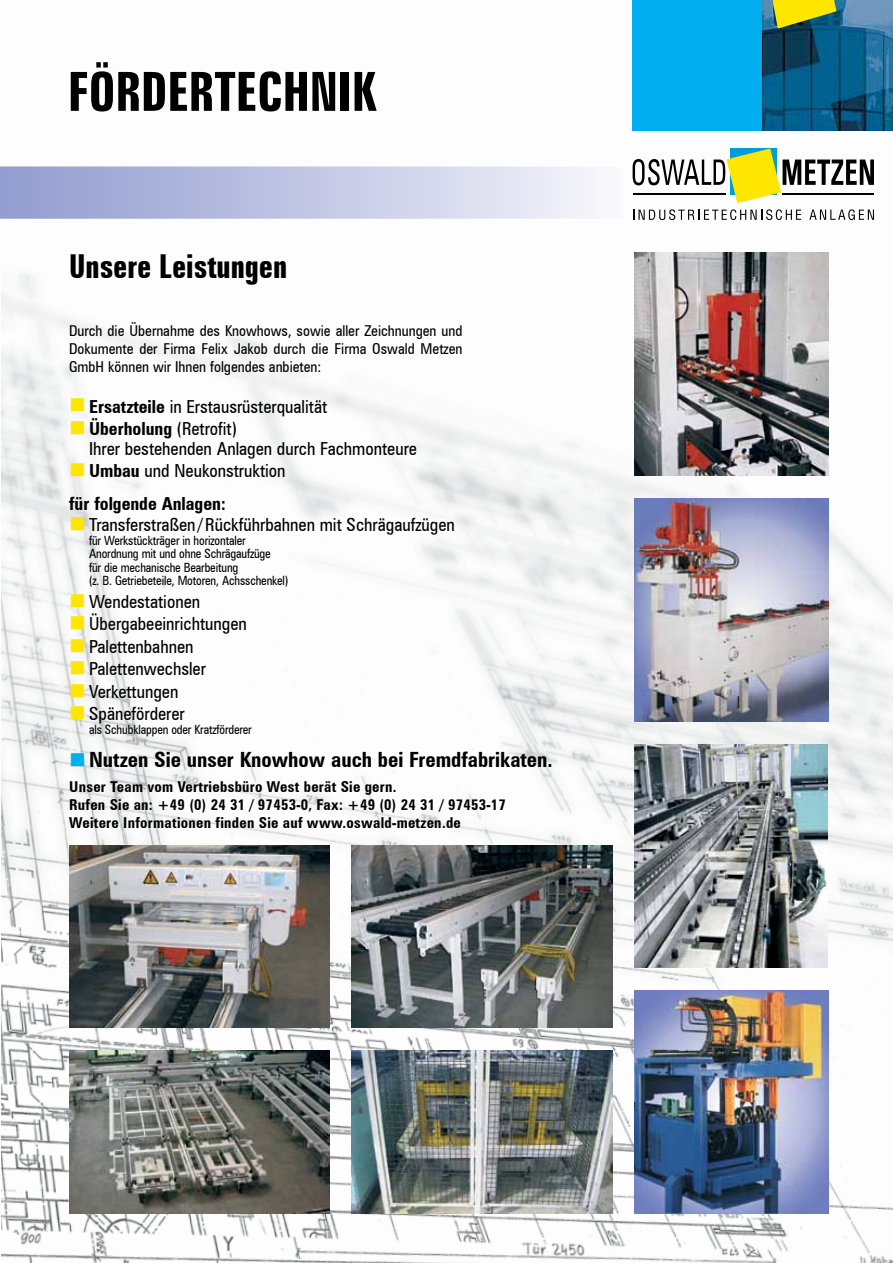
<style>
.page{position:relative;width:893px;height:1263px;background:#fff}
.page>*{position:absolute;margin:0;border:0;box-sizing:border-box;transform-origin:0 0}
.t1{font:700 extra-condensed 54px "Zurich BT";color:#000}
.t2{font:700 extra-condensed 33px "Zurich BT";color:#000}
.t3{font:700 condensed 21px "Zurich BT";color:#000}
.t4{font:condensed 18px/19.5px "Zurich BT";color:#000}
.t5{font:700 condensed 18px/33px "Zurich BT";color:#000}
.t6{font:700 condensed 15px/18px "Zurich BT";letter-spacing:.02em;color:#000}
.t7{font:condensed 15px/18px "Zurich BT";color:#000;text-align:justify}
.t8{font:condensed 12.75px/13.5px "Zurich BT";letter-spacing:-.01em;color:#000;scale:.96 1}
.s1{color:#ffe600}
.s2{font-weight:700}
.s3{font-weight:400}
.s4{color:#00aeef}
</style>
<div class="page">
<img style="left:632px;top:130px;width:117px;height:137px">
<img style="left:749px;top:130px;width:144px;height:132px">
<img style="left:634px;top:267px;width:1px;height:160px">
<img style="left:828px;top:262px;width:1px;height:160px">
<img style="left:1px;top:454px;width:118px;height:160px">
<img style="left:119px;top:448px;width:161px;height:141px">
<img style="left:280px;top:441px;width:161px;height:150px">
<img style="left:602px;top:427px;width:137px;height:167px">
<img style="left:828px;top:422px;width:51px;height:160px">
<img style="left:1px;top:614px;width:125px;height:162px">
<img style="left:126px;top:686px;width:140px;height:84px">
<img style="left:447px;top:594px;width:161px;height:162px">
<img style="left:608px;top:587px;width:161px;height:162px">
<img style="left:769px;top:582px;width:124px;height:161px">
<img style="left:1px;top:776px;width:78px;height:107px">
<img style="left:79px;top:770px;width:161px;height:75px">
<img style="left:240px;top:763px;width:161px;height:160px">
<img style="left:401px;top:756px;width:160px;height:89px">
<img style="left:561px;top:749px;width:74px;height:160px">
<img style="left:722px;top:743px;width:161px;height:159px">
<img style="left:883px;top:742px;width:10px;height:159px">
<img style="left:1px;top:883px;width:85px;height:160px">
<img style="left:86px;top:1028px;width:125px;height:22px">
<img style="left:250px;top:923px;width:147px;height:160px">
<img style="left:407px;top:1028px;width:161px;height:22px">
<img style="left:568px;top:909px;width:161px;height:160px">
<img style="left:729px;top:902px;width:164px;height:160px">
<img style="left:1px;top:1043px;width:96px;height:160px">
<img style="left:100px;top:1213px;width:153px;height:18px">
<img style="left:253px;top:1083px;width:161px;height:148px">
<img style="left:414px;top:1213px;width:161px;height:18px">
<img style="left:575px;top:1069px;width:160px;height:162px">
<img style="left:735px;top:1062px;width:158px;height:161px">
<img style="left:1px;top:1203px;width:99px;height:60px">
<img style="left:99px;top:1231px;width:590px;height:32px">
<img style="left:689px;top:1223px;width:204px;height:40px">
<svg style="left:1px;top:166px;width:597px;height:53px;background:#c2c7e4"></svg>
<hr style="left:761px;top:0;width:2px;height:132px;background:#fff">
<img style="left:762px;top:0;width:131px;height:130px">
<svg style="left:772px;top:0;width:64px;height:29px;background:#aeb226"></svg>
<div style="left:632px;top:0;width:130px;height:130px;background:#00aeef"></div>
<svg style="left:633px;top:148px;width:241px;height:55px"></svg>
<hr style="left:633px;top:194px;width:92px;height:1px;background:#000">
<hr style="left:783px;top:194px;width:91px;height:1px;background:#000">
<svg style="left:633px;top:209px;width:168px;height:11px"></svg>
<svg style="left:809px;top:209px;width:65px;height:11px"></svg>
<img style="left:69px;top:845px;width:260px;height:183px">
<img style="left:352px;top:845px;width:260px;height:183px">
<img style="left:635px;top:744px;width:193px;height:223px">
<img style="left:635px;top:253px;width:193px;height:223px">
<img style="left:635px;top:498px;width:193px;height:224px">
<img style="left:635px;top:990px;width:193px;height:223px">
<img style="left:69px;top:1050px;width:260px;height:163px">
<img style="left:352px;top:1050px;width:260px;height:163px">
<h1 class="t1" style="left:68px;top:61px;width:310px">FÖRDERTECHNIK</h1>
<h2 class="t2" style="left:69px;top:247px;width:220px">Unsere Leistungen</h2>
<p class="t7" style="left:69px;top:321px;width:395px">Durch die Übernahme des Knowhows, sowie aller Zeichnungen und Dokumente der Firma Felix Jakob durch die Firma Oswald Metzen GmbH können wir Ihnen folgendes anbieten:</p>
<p class="t4" style="left:69px;top:396px;width:260px"><span class="s1">■</span> <span class="s2">Ersatzteile</span> in Erstausrüsterqualität</p>
<p class="t4" style="left:89px;top:419px;width:329px;text-indent:-20px"><span class="s1">■</span> <span class="s2">Überholung</span> (Retrofit)<br>Ihrer bestehenden Anlagen durch Fachmonteure</p>
<p class="t5" style="left:69px;top:454px;width:218px"><span class="s1">■</span> Umbau <span class="s3">und Neukonstruktion </span>für folgende Anlagen:</p>
<p class="t4" style="left:69px;top:515px;width:387px"><span class="s1">■</span> Transferstraßen / Rückführbahnen mit Schrägaufzügen</p>
<p class="t8" style="left:89px;top:533px;width:209px">für Werkstückträger in horizontaler Anordnung mit und ohne Schrägaufzüge<br>für die mechanische Bearbeitung<br>(z. B. Getriebeteile, Motoren, Achsschenkel)</p>
<p class="t4" style="left:69px;top:591px;width:133px"><span class="s1">■</span> Wendestationen</p>
<p class="t4" style="left:69px;top:614px;width:179px"><span class="s1">■</span> Übergabeeinrichtungen</p>
<p class="t4" style="left:69px;top:636px;width:126px"><span class="s1">■</span> Palettenbahnen</p>
<p class="t4" style="left:69px;top:659px;width:138px"><span class="s1">■</span> Palettenwechsler</p>
<p class="t4" style="left:69px;top:681px;width:111px"><span class="s1">■</span> Verkettungen</p>
<p class="t4" style="left:69px;top:704px;width:117px"><span class="s1">■</span> Späneförderer</p>
<p class="t8" style="left:89px;top:722px;width:171px">als Schubklappen oder Kratzförderer</p>
<p class="t3" style="left:69px;top:746px;width:485px"><span class="s4">■</span>Nutzen Sie unser Knowhow auch bei Fremdfabrikaten.</p>
<p class="t6" style="left:69px;top:778px;width:438px">Unser Team vom Vertriebsbüro West berät Sie gern.<br>Rufen Sie an: +49 (0) 24 31 / 97453-0, Fax: +49 (0) 24 31 / 97453-17<br>Weitere Informationen finden Sie auf www.oswald-metzen.de</p>
</div>
